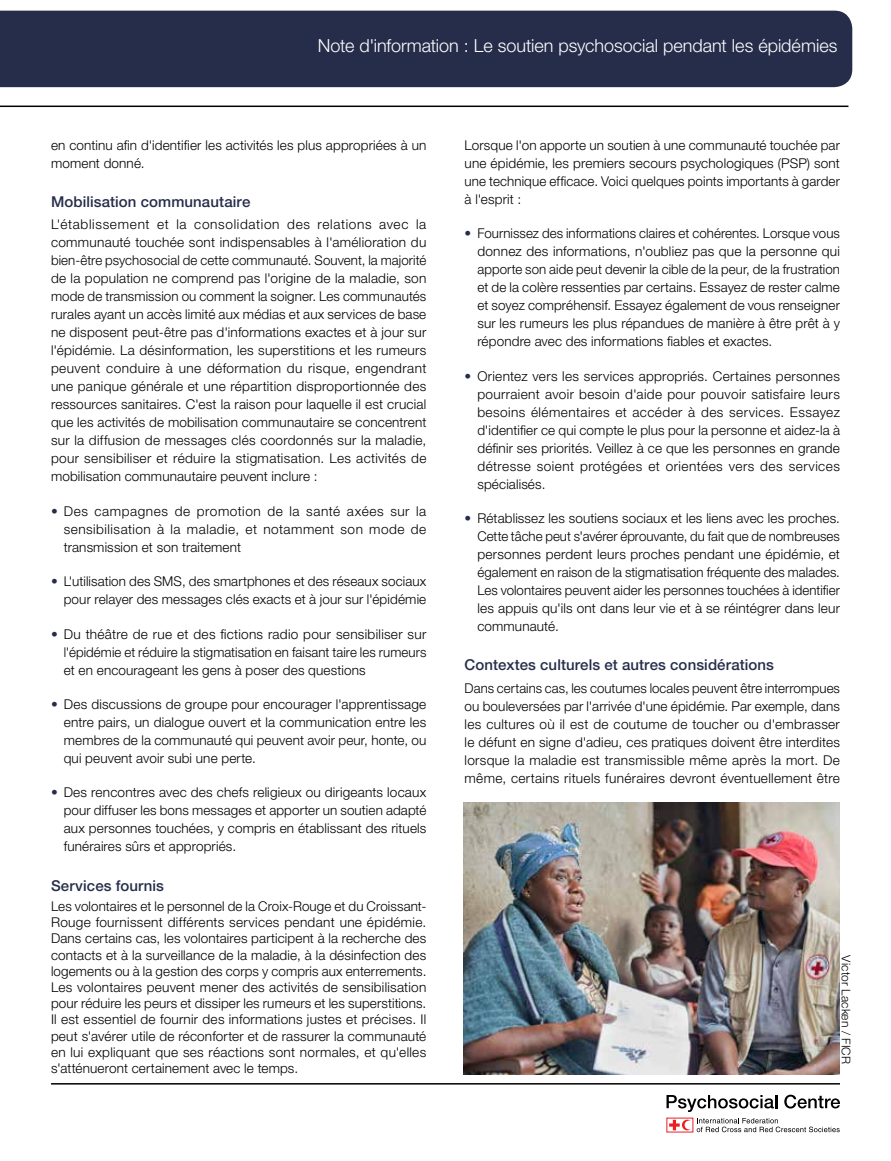
<style>
.page{position:relative;width:891px;height:1161px;background:#fff}
.page>*{position:absolute;margin:0;border:0;box-sizing:border-box;transform-origin:0 0}
.t1{font:117px "Helvetica Neue LT Std";color:#fff}
.t2{font:300 18px "Helvetica Neue LT Std";color:#fff}
.t3{font:500 15px "Helvetica Neue LT Std";letter-spacing:.005em;color:#262d4a}
.t4{font:300 13.5px/18px "Helvetica Neue LT Std";letter-spacing:.01em;color:#000;text-align:justify}
.t5{font:300 12px "Helvetica Neue LT Std";letter-spacing:.015em;color:#000}
.s1{color:#262d4a}
</style>
<div class="page">
<hr style="left:0;top:106px;width:848px;height:1px;background:#000">
<hr style="left:51px;top:1083px;width:789px;height:2px;background:#000">
<img style="left:463px;top:802px;width:377px;height:272px">
<svg style="left:697px;top:1118px;width:143px;height:14px"></svg>
<svg style="left:666px;top:1117px;width:28px;height:16px"></svg>
<svg style="left:669px;top:1120px;width:22px;height:10px"></svg>
<svg style="left:667px;top:1095px;width:110px;height:17px"></svg>
<svg style="left:784px;top:1095px;width:56px;height:14px"></svg>
<div style="left:0;top:11px;width:852px;height:76px;background:#262d4a"></div>
<h1 class="t1" style="left:774px;top:-28px;width:119px">15</h1>
<h2 class="t2" style="left:318px;top:35px;width:521px">Note d'information : Le soutien psychosocial pendant les épidémies</h2>
<p class="t4" style="left:51px;top:136px;width:377px">en continu afin d'identifier les activités les plus appropriées à un moment donné.</p>
<p class="t3" style="left:51px;top:193px;width:201px">Mobilisation communautaire</p>
<p class="t4" style="left:51px;top:215px;width:377px">L'établissement et la consolidation des relations avec la communauté touchée sont indispensables à l'amélioration du bien-être psychosocial de cette communauté. Souvent, la majorité de la population ne comprend pas l'origine de la maladie, son mode de transmission ou comment la soigner. Les communautés rurales ayant un accès limité aux médias et aux services de base ne disposent peut-être pas d'informations exactes et à jour sur l'épidémie. La désinformation, les superstitions et les rumeurs peuvent conduire à une déformation du risque, engendrant une panique générale et une répartition disproportionnée des ressources sanitaires. C'est la raison pour laquelle il est crucial que les activités de mobilisation communautaire se concentrent sur la diffusion de messages clés coordonnés sur la maladie, pour sensibiliser et réduire la stigmatisation. Les activités de mobilisation communautaire peuvent inclure :</p>
<p class="t4" style="left:64px;top:502px;width:364px;text-indent:-13px"><span class="s1">•</span> Des campagnes de promotion de la santé axées sur la sensibilisation à la maladie, et notamment son mode de transmission et son traitement</p>
<p class="t4" style="left:51px;top:572px;width:377px;text-align:right"><span class="s1">•</span> L'utilisation des SMS, des smartphones et des réseaux sociaux pour relayer des messages clés exacts et à jour sur l'épidémie</p>
<p class="t4" style="left:64px;top:624px;width:364px;text-indent:-13px"><span class="s1">•</span> Du théâtre de rue et des fictions radio pour sensibiliser sur l'épidémie et réduire la stigmatisation en faisant taire les rumeurs et en encourageant les gens à poser des questions</p>
<p class="t4" style="left:64px;top:695px;width:364px;text-indent:-13px"><span class="s1">•</span> Des discussions de groupe pour encourager l'apprentissage entre pairs, un dialogue ouvert et la communication entre les membres de la communauté qui peuvent avoir peur, honte, ou qui peuvent avoir subi une perte.</p>
<p class="t4" style="left:64px;top:783px;width:364px;text-indent:-13px"><span class="s1">•</span> Des rencontres avec des chefs religieux ou dirigeants locaux pour diffuser les bons messages et apporter un soutien adapté aux personnes touchées, y compris en établissant des rituels funéraires sûrs et appropriés.</p>
<p class="t3" style="left:51px;top:876px;width:114px">Services fournis</p>
<p class="t4" style="left:51px;top:898px;width:377px;line-height:16.2px">Les volontaires et le personnel de la Croix-Rouge et du Croissant-Rouge fournissent différents services pendant une épidémie.<br>Dans certains cas, les volontaires participent à la recherche des contacts et à la surveillance de la maladie, à la désinfection des logements ou à la gestion des corps y compris aux enterrements.<br>Les volontaires peuvent mener des activités de sensibilisation pour réduire les peurs et dissiper les rumeurs et les superstitions.<br>Il est essentiel de fournir des informations justes et précises. Il peut s'avérer utile de réconforter et de rassurer la communauté en lui expliquant que ses réactions sont normales, et qu'elles s'atténueront certainement avec le temps.</p>
<p class="t4" style="left:465px;top:136px;width:377px">Lorsque l'on apporte un soutien à une communauté touchée par une épidémie, les premiers secours psychologiques (PSP) sont une technique efficace. Voici quelques points importants à garder à l'esprit :</p>
<p class="t4" style="left:477px;top:224px;width:364px;text-indent:-13px"><span class="s1">•</span> Fournissez des informations claires et cohérentes. Lorsque vous donnez des informations, n'oubliez pas que la personne qui apporte son aide peut devenir la cible de la peur, de la frustration et de la colère ressenties par certains. Essayez de rester calme et soyez compréhensif. Essayez également de vous renseigner sur les rumeurs les plus répandues de manière à être prêt à y répondre avec des informations fiables et exactes.</p>
<p class="t4" style="left:477px;top:367px;width:364px;text-indent:-13px"><span class="s1">•</span> Orientez vers les services appropriés. Certaines personnes pourraient avoir besoin d'aide pour pouvoir satisfaire leurs besoins élémentaires et accéder à des services. Essayez d'identifier ce qui compte le plus pour la personne et aidez-la à définir ses priorités. Veillez à ce que les personnes en grande détresse soient protégées et orientées vers des services spécialisés.</p>
<p class="t4" style="left:477px;top:509px;width:364px;text-indent:-13px"><span class="s1">•</span> Rétablissez les soutiens sociaux et les liens avec les proches.<br>Cette tâche peut s'avérer éprouvante, du fait que de nombreuses personnes perdent leurs proches pendant une épidémie, et également en raison de la stigmatisation fréquente des malades.<br>Les volontaires peuvent aider les personnes touchées à identifier les appuis qu'ils ont dans leur vie et à se réintégrer dans leur communauté.</p>
<p class="t3" style="left:465px;top:656px;width:311px">Contextes culturels et autres considérations</p>
<p class="t4" style="left:465px;top:678px;width:377px">Dans certains cas, les coutumes locales peuvent être interrompues ou bouleversées par l'arrivée d'une épidémie. Par exemple, dans les cultures où il est de coutume de toucher ou d'embrasser le défunt en signe d'adieu, ces pratiques doivent être interdites lorsque la maladie est transmissible même après la mort. De même, certains rituels funéraires devront éventuellement être</p>
<p class="t5" style="left:854px;top:955px;width:110px;rotate:90deg">Victor Lacken / FICR</p>
</div>
